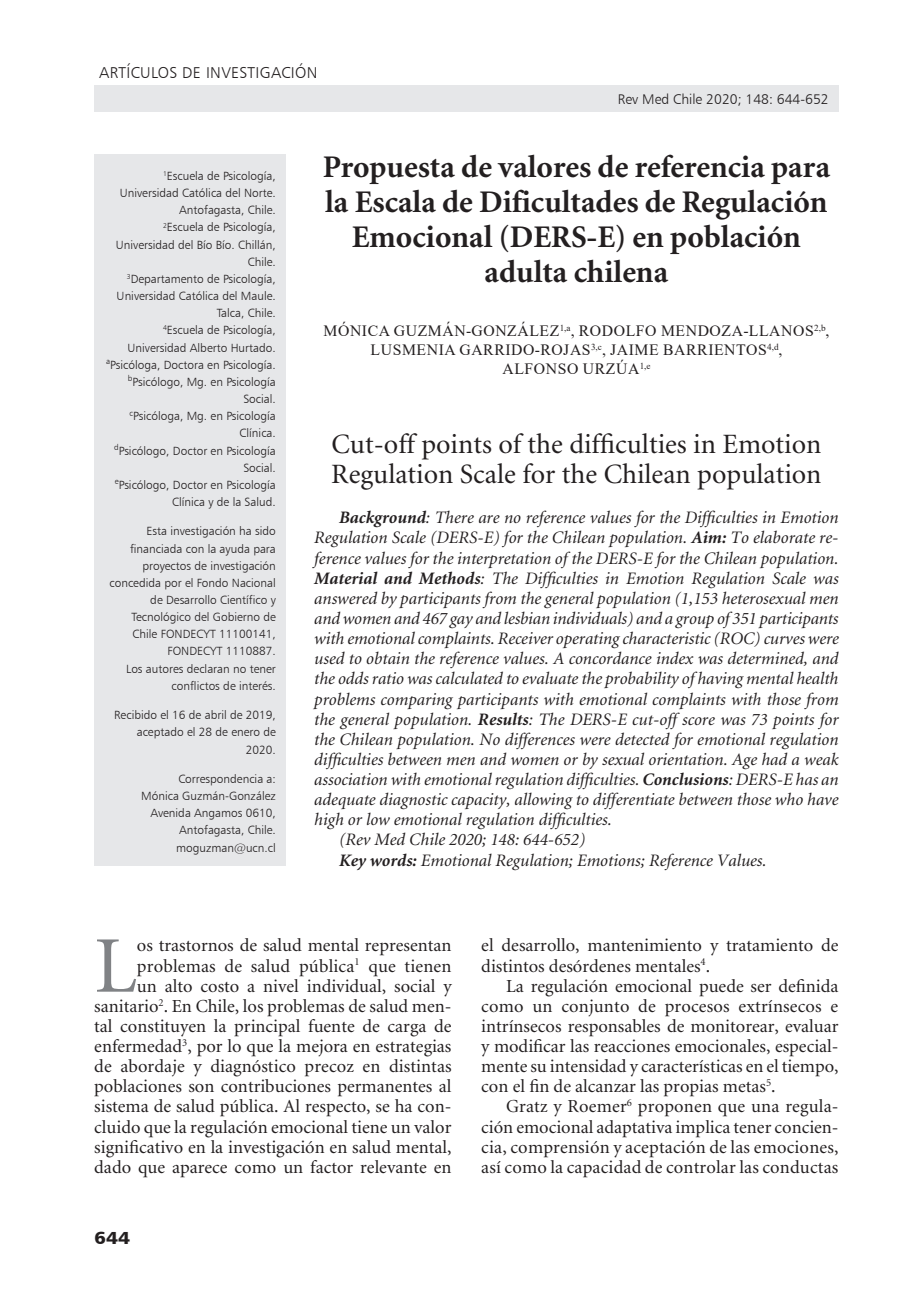
<style>
.page{position:relative;width:918px;height:1315px;background:#fff}
.page>*{position:absolute;margin:0;border:0;box-sizing:border-box;transform-origin:0 0}
._1texto{font:80.33px "Minion";color:#808285}
._2titulo{font:700 31.5px/35px "Minion";color:#231f20;text-align:center}
._1resumen{font:28px/29.8px "Minion";color:#231f20}
._1texto-2{font:18.38px/20.1px "Minion";color:#231f20;text-align:justify}
._1resumen-2{font:italic 17.5px/20.1px "Minion";color:#231f20;text-align:justify}
.t1{font:17.5px "Humanist 777 BT Black B";color:#231f20;scale:1.1 1}
._1autor{font:15.75px/18.9px "Times New Roman";letter-spacing:.035em;color:#231f20;text-align:center}
.t2{font:15.75px "Humanist 777 BT Light B";letter-spacing:.02em;color:#231f20}
.t3{font:14px "Humanist 777 BT Light B";color:#231f20}
._1datos{font:11.9px/17.2px "Humanist 777 BT Light B";color:#231f20;text-align:right}
.s1{font-weight:700}
</style>
<div class="page">
<div style="left:94px;top:85px;width:744px;height:26px;background:#e6e7e9"></div>
<div style="left:94px;top:154px;width:192px;height:711px;background:#e6e7e9"></div>
<p class="t2" style="left:99px;top:63px;width:220px">ARTÍCULOS DE INVESTIGACIÓN</p>
<p class="t3" style="left:618px;top:90px;width:212px">Rev Med Chile 2020; 148: 644-652</p>
<p class="_1datos" style="left:120px;top:167px;width:158px"><sup>1</sup>Escuela de Psicología,<br>Universidad Católica del Norte.<br>Antofagasta, Chile.</p>
<p class="_1datos" style="left:116px;top:219px;width:162px"><sup>2</sup>Escuela de Psicología,<br>Universidad del Bío Bío. Chillán,<br>Chile.</p>
<p class="_1datos" style="left:117px;top:270px;width:161px"><sup>3</sup>Departamento de Psicología,<br>Universidad Católica del Maule.<br>Talca, Chile.</p>
<p class="_1datos" style="left:128px;top:321px;width:150px"><sup>4</sup>Escuela de Psicología,<br>Universidad Alberto Hurtado.</p>
<p class="_1datos" style="left:106px;top:356px;width:171px"><sup>a</sup>Psicóloga, Doctora en Psicología.</p>
<p class="_1datos" style="left:128px;top:373px;width:149px"><sup>b</sup>Psicólogo, Mg. en Psicología<br>Social.</p>
<p class="_1datos" style="left:130px;top:407px;width:148px"><sup>c</sup>Psicóloga, Mg. en Psicología<br>Clínica.</p>
<p class="_1datos" style="left:114px;top:441px;width:163px"><sup>d</sup>Psicólogo, Doctor en Psicología<br>Social.</p>
<p class="_1datos" style="left:115px;top:476px;width:163px"><sup>e</sup>Psicólogo, Doctor en Psicología<br>Clínica y de la Salud.</p>
<p class="_1datos" style="left:109px;top:522px;width:168px">Esta investigación ha sido financiada con la ayuda para proyectos de investigación concedida por el Fondo Nacional de Desarrollo Científico y<br>Tecnológico del Gobierno de<br>Chile FONDECYT 11100141,<br>FONDECYT 1110887.</p>
<p class="_1datos" style="left:126px;top:660px;width:151px">Los autores declaran no tener conflictos de interés.</p>
<p class="_1datos" style="left:114px;top:706px;width:163px">Recibido el 16 de abril de 2019, aceptado el 28 de enero de<br>2020.</p>
<p class="_1datos" style="left:178px;top:770px;width:99px">Correspondencia a:</p>
<p class="_1datos" style="left:141px;top:787px;width:136px">Mónica Guzmán-González</p>
<p class="_1datos" style="left:150px;top:804px;width:127px">Avenida Angamos 0610,<br>Antofagasta, Chile.</p>
<p class="_1datos" style="left:176px;top:838px;width:101px">moguzman@ucn.cl</p>
<p class="_2titulo" style="left:323px;top:151px;width:509px">Propuesta de valores de referencia para la Escala de Dificultades de Regulación<br>Emocional (DERS-E) en población adulta chilena</p>
<p class="_1autor" style="left:323px;top:321px;width:507px">MÓNICA GUZMÁN-GONZÁLEZ<sup>1,a</sup>, RODOLFO MENDOZA-LLANOS<sup>2,b</sup>,<br>LUSMENIA GARRIDO-ROJAS<sup>3,c</sup>, JAIME BARRIENTOS<sup>4,d</sup>,<br>ALFONSO URZÚA<sup>1,e</sup></p>
<p class="_1resumen" style="left:331px;top:430px;width:492px">Cut-off points of the difficulties in Emotion<br>Regulation Scale for the Chilean population</p>
<p class="_1resumen-2" style="left:314px;top:508px;width:526px;text-indent:25px"><span class="s1">Background</span>: There are no reference values for the Difficulties in Emotion Regulation Scale (DERS-E) for the Chilean population. <span class="s1">Aim:</span> To elaborate re&shy;ference values for the interpretation of the DERS-E for the Chilean population.<br><span class="s1">Material and Methods</span>: The Difficulties in Emotion Regulation Scale was answered by participants from the general population (1,153 heterosexual men and women and 467 gay and lesbian individuals) and a group of 351 participants with emotional complaints. Receiver operating characteristic (ROC) curves were used to obtain the reference values. A concordance index was determined, and the odds ratio was calculated to evaluate the probability of having mental health problems comparing participants with emotional complaints with those from the general population. <span class="s1">Results</span>: The DERS-E cut-off score was 73 points for the Chilean population. No differences were detected for emotional regulation difficulties between men and women or by sexual orientation. Age had a weak association with emotional regulation difficulties. <span class="s1">Conclusions</span>: DERS-E has an adequate diagnostic capacity, allowing to differentiate between those who have high or low emotional regulation difficulties.</p>
<p class="_1resumen-2" style="left:339px;top:830px;width:248px">(Rev Med Chile 2020; 148: 644-652)</p>
<p class="_1resumen-2" style="left:339px;top:850px;width:429px"><span class="s1">Key words:</span> Emotional Regulation; Emotions; Reference Values.</p>
<p class="_1texto-2" style="left:94px;top:936px;width:359px;text-align:right">os trastornos de salud mental representan problemas de salud pública<sup>1</sup> que tienen<br>un alto costo a nivel individual, social y sanitario<sup>2</sup>. En Chile, los problemas de salud men&shy;tal constituyen la principal fuente de carga de enfermedad<sup>3</sup>, por lo que la mejora en estrategias de abordaje y diagnóstico precoz en distintas poblaciones son contribuciones permanentes al sistema de salud pública. Al respecto, se ha con&shy;cluido que la regulación emocional tiene un valor significativo en la investigación en salud mental, dado que aparece como un factor relevante en</p>
<p class="_1texto-2" style="left:481px;top:936px;width:359px">el desarrollo, mantenimiento y tratamiento de distintos desórdenes mentales<sup>4</sup>.</p>
<p class="_1texto" style="left:94px;top:926px;width:44px">L</p>
<p class="_1texto-2" style="left:481px;top:976px;width:359px;text-indent:25px">La regulación emocional puede ser definida como un conjunto de procesos extrínsecos e intrínsecos responsables de monitorear, evaluar y modificar las reacciones emocionales, especial&shy;mente su intensidad y características en el tiempo, con el fin de alcanzar las propias metas<sup>5</sup>.</p>
<p class="_1texto-2" style="left:481px;top:1097px;width:359px;text-indent:25px">Gratz y Roemer<sup>6</sup> proponen que una regula&shy;ción emocional adaptativa implica tener concien&shy;cia, comprensión y aceptación de las emociones, así como la capacidad de controlar las conductas</p>
<p class="t1" style="left:94px;top:1226px;width:34px">644</p>
</div>
